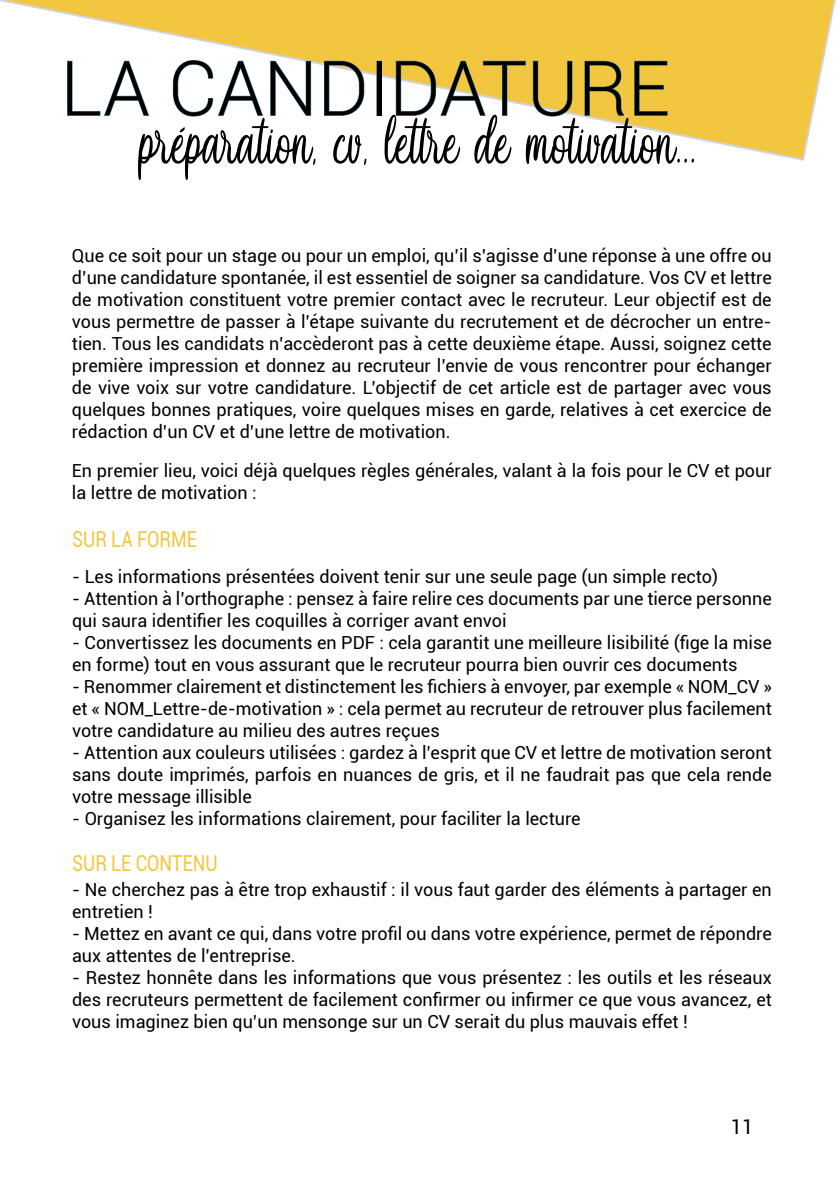
<style>
.page{position:relative;width:840px;height:1191px;background:#fff}
.page>*{position:absolute;margin:0;border:0;box-sizing:border-box;transform-origin:0 0}
.t1{font:80px "Navy Ballad Personal Use";color:#000;scale:.82 1}
.t2{font:300 76px "Roboto";color:#000}
.t3{font:22px "Roboto";color:#f2c73e;scale:.82 1}
.t4{font:20px "Roboto";color:#000}
.t5{font:18px/22px "Roboto";color:#000}
</style>
<div class="page">
<svg style="left:0;top:0;width:836px;height:161px"></svg>
<svg style="left:66px;top:60px;width:83px;height:56px"></svg>
<svg style="left:172px;top:59px;width:91px;height:58px"></svg>
<svg style="left:269px;top:60px;width:42px;height:56px"></svg>
<svg style="left:323px;top:60px;width:41px;height:56px"></svg>
<div style="left:376px;top:61px;width:5px;height:54px;border:1px solid #3b778f"></div>
<svg style="left:395px;top:60px;width:131px;height:56px"></svg>
<svg style="left:532px;top:60px;width:40px;height:57px;background:#dec35d"></svg>
<svg style="left:583px;top:60px;width:41px;height:56px;background:#d8bb4a"></svg>
<svg style="left:633px;top:60px;width:34px;height:56px;background:#d7bb4a"></svg>
<h2 class="t2" style="left:61px;top:36px;width:610px">LA CANDIDATURE</h2>
<h1 class="t1" style="left:139px;top:104px;width:680px">préparation, cv, lettre de motivation...</h1>
<p class="t5" style="left:72px;top:243px;width:701px;text-align:justify">Que ce soit pour un stage ou pour un emploi, qu’il s’agisse d’une réponse à une offre ou d’une candidature spontanée, il est essentiel de soigner sa candidature. Vos CV et lettre de motivation constituent votre premier contact avec le recruteur. Leur objectif est de vous permettre de passer à l’étape suivante du recrutement et de décrocher un entre&shy;tien. Tous les candidats n’accèderont pas à cette deuxième étape. Aussi, soignez cette première impression et donnez au recruteur l’envie de vous rencontrer pour échanger de vive voix sur votre candidature. L’objectif de cet article est de partager avec vous quelques bonnes pratiques, voire quelques mises en garde, relatives à cet exercice de rédaction d’un CV et d’une lettre de motivation.</p>
<p class="t5" style="left:72px;top:459px;width:700px">En premier lieu, voici déjà quelques règles générales, valant à la fois pour le CV et pour la lettre de motivation :</p>
<p class="t3" style="left:72px;top:523px;width:153px">SUR LA FORME</p>
<p class="t5" style="left:72px;top:564px;width:647px">- Les informations présentées doivent tenir sur une seule page (un simple recto)</p>
<p class="t5" style="left:72px;top:586px;width:700px">- Attention à l’orthographe : pensez à faire relire ces documents par une tierce personne qui saura identifier les coquilles à corriger avant envoi</p>
<p class="t5" style="left:72px;top:630px;width:701px">- Convertissez les documents en PDF : cela garantit une meilleure lisibilité (fige la mise en forme) tout en vous assurant que le recruteur pourra bien ouvrir ces documents</p>
<p class="t5" style="left:72px;top:674px;width:701px;text-align:justify">- Renommer clairement et distinctement les fichiers à envoyer, par exemple « NOM_CV » et « NOM_Lettre-de-motivation » : cela permet au recruteur de retrouver plus facilement votre candidature au milieu des autres reçues</p>
<p class="t5" style="left:72px;top:740px;width:700px;text-align:justify">- Attention aux couleurs utilisées : gardez à l’esprit que CV et lettre de motivation seront sans doute imprimés, parfois en nuances de gris, et il ne faudrait pas que cela rende votre message illisible</p>
<p class="t5" style="left:72px;top:806px;width:510px">- Organisez les informations clairement, pour faciliter la lecture</p>
<p class="t3" style="left:72px;top:848px;width:179px">SUR LE CONTENU</p>
<p class="t5" style="left:72px;top:878px;width:701px">- Ne cherchez pas à être trop exhaustif : il vous faut garder des éléments à partager en entretien !</p>
<p class="t5" style="left:72px;top:922px;width:701px">- Mettez en avant ce qui, dans votre profil ou dans votre expérience, permet de répondre aux attentes de l’entreprise.</p>
<p class="t5" style="left:72px;top:966px;width:701px;text-align:justify">- Restez honnête dans les informations que vous présentez : les outils et les réseaux des recruteurs permettent de facilement confirmer ou infirmer ce que vous avancez, et vous imaginez bien qu’un mensonge sur un CV serait du plus mauvais effet !</p>
<p class="t4" style="left:730px;top:1112px;width:24px">11</p>
</div>
